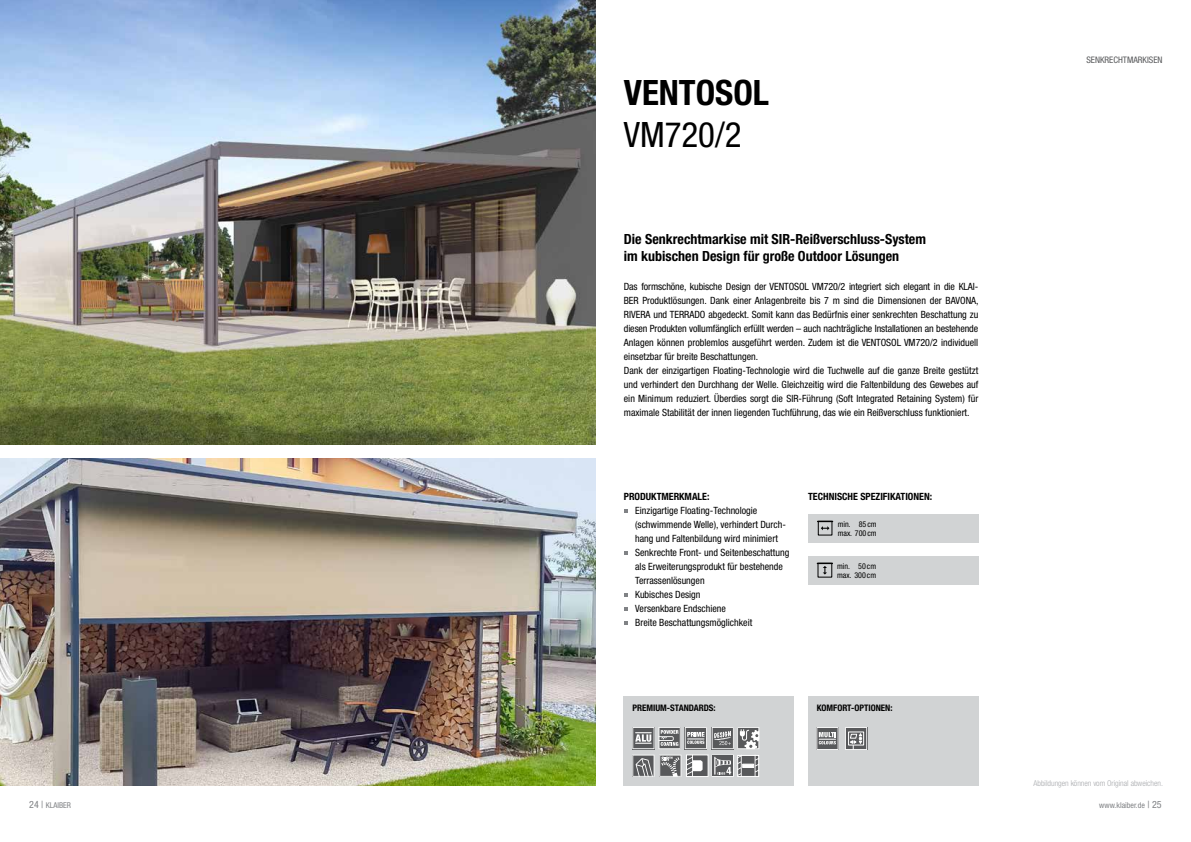
<style>
.page{position:relative;width:1191px;height:842px;background:#fff}
.page>*{position:absolute;margin:0;border:0;box-sizing:border-box;transform-origin:0 0}
.t1{font:700 condensed 35px "Helvetica Neue LT Std";color:#000}
.t2{font:condensed 35px "Helvetica Neue LT Std";color:#000}
.t3{font:700 condensed 14px/16.8px "Helvetica Neue LT Std";color:#000}
.t4{font:condensed 10px/14px "Helvetica Neue LT Std";color:#000}
.t5{font:700 condensed 10px "Helvetica Neue LT Std";color:#000}
.t6{font:700 condensed 9px "Helvetica Neue LT Std";color:#000}
.t7{font:condensed 9px "Helvetica Neue LT Std";color:#58595b}
.t8{font:300 condensed 8px "Helvetica Neue LT Std";color:#a7a9ac}
.t9{font:condensed 8px/9px "Helvetica Neue LT Std";color:#000}
.t10{font:condensed 8px "Helvetica Neue LT Std";color:#808285}
.s1{font-size:10px}
</style>
<div class="page">
<div style="left:808px;top:514px;width:170px;height:28px;background:#d1d3d4"></div>
<svg style="left:624px;top:509px;width:3px;height:4px"></svg>
<svg style="left:624px;top:551px;width:3px;height:4px"></svg>
<svg style="left:624px;top:593px;width:3px;height:4px"></svg>
<svg style="left:624px;top:607px;width:3px;height:4px"></svg>
<svg style="left:624px;top:621px;width:3px;height:4px"></svg>
<svg style="left:817px;top:521px;width:15px;height:9px"></svg>
<div style="left:808px;top:556px;width:170px;height:28px;background:#d1d3d4"></div>
<svg style="left:817px;top:563px;width:15px;height:12px"></svg>
<img style="left:0;top:0;width:595px;height:444px">
<img style="left:0;top:458px;width:595px;height:327px">
<div style="left:624px;top:696px;width:170px;height:89px;background:#d1d3d4"></div>
<div style="left:808px;top:696px;width:170px;height:89px;background:#d1d3d4"></div>
<svg style="left:632px;top:727px;width:127px;height:22px"></svg>
<svg style="left:816px;top:727px;width:22px;height:23px"></svg>
<svg style="left:845px;top:727px;width:22px;height:23px"></svg>
<div style="left:686px;top:755px;width:22px;height:22px;background:#58595b"></div>
<svg style="left:632px;top:755px;width:70px;height:22px"></svg>
<svg style="left:741px;top:755px;width:13px;height:22px"></svg>
<svg style="left:711px;top:755px;width:30px;height:22px"></svg>
<svg style="left:754px;top:755px;width:5px;height:22px"></svg>
<hr style="left:742px;top:764px;width:12px;height:4px;background:#fff">
<h1 class="t1" style="left:624px;top:71px;width:37px">Ventosol</h1>
<h1 class="t2" style="left:624px;top:114px;width:119px">VM720/2</h1>
<h2 class="t3" style="left:624px;top:230px;width:304px">Die Senkrechtmarkise mit SIR-Reißverschluss-System im kubischen Design für große Outdoor Lösungen</h2>
<p class="t4" style="left:624px;top:279px;width:356px">Das formschöne, kubische Design der VENTOSOL VM720/2 integriert sich elegant in die KLAI-BER Produktlösungen. Dank einer Anlagenbreite bis 7 m sind die Dimensionen der BAVONA, RIVERA und TERRADO abgedeckt. Somit kann das Bedürfnis einer senkrechten Beschattung zu diesen Produkten vollumfänglich erfüllt werden – auch nachträgliche Installationen an bestehende Anlagen können problemlos ausgeführt werden. Zudem ist die VENTOSOL VM720/2 individuell einsetzbar für breite Beschattungen.<br>Dank der einzigartigen Floating-Technologie wird die Tuchwelle auf die ganze Breite gestützt und verhindert den Durchhang der Welle. Gleichzeitig wird die Faltenbildung des Gewebes auf ein Minimum reduziert. Überdies sorgt die SIR-Führung (Soft Integrated Retaining System) für maximale Stabilität der innen liegenden Tuchführung, das wie ein Reißverschluss funktioniert.</p>
<p class="t5" style="left:624px;top:490px;width:12px">Produktmerkmale</p>
<p class="t5" style="left:707px;top:490px;width:4px">:</p>
<p class="t4" style="left:635px;top:503px;width:156px">Einzigartige Floating-Technologie (schwimmende Welle), verhindert Durch&shy;hang und Faltenbildung wird minimiert Senkrechte Front- und Seitenbeschattung als Erweiterungsprodukt für bestehende Terrassenlösungen<br>Kubisches Design<br>Versenkbare Endschiene<br>Breite Beschattungsmöglichkeit</p>
<p class="t5" style="left:808px;top:490px;width:11px">Technische</p>
<p class="t5" style="left:860px;top:490px;width:11px">Spezifikationen</p>
<p class="t5" style="left:929px;top:490px;width:4px">:</p>
<p class="t9" style="left:837px;top:520px;width:40px">min. 85 cm max. 700 cm</p>
<p class="t9" style="left:837px;top:562px;width:40px">min. 50 cm max. 300 cm</p>
<p class="t6" style="left:632px;top:702px;width:11px">Premium</p>
<p class="t6" style="left:667px;top:702px;width:14px">-Standards</p>
<p class="t6" style="left:713px;top:702px;width:4px">:</p>
<p class="t6" style="left:816px;top:702px;width:11px">Komfort</p>
<p class="t6" style="left:851px;top:702px;width:9px">-optionen</p>
<p class="t6" style="left:890px;top:702px;width:4px">:</p>
<p class="t7" style="left:1086px;top:55px;width:20px">Senkrechtmarkise</p>
<p class="t7" style="left:1157px;top:55px;width:7px">n</p>
<p class="t8" style="left:1033px;top:778px;width:131px">Abbildungen können vom Original abweichen.</p>
<p class="t10" style="left:29px;top:801px;width:43px"><span class="s1">24 |</span> KLAIBER</p>
<p class="t10" style="left:1099px;top:801px;width:64px">www.klaiber.de <span class="s1">| 25</span></p>
</div>
